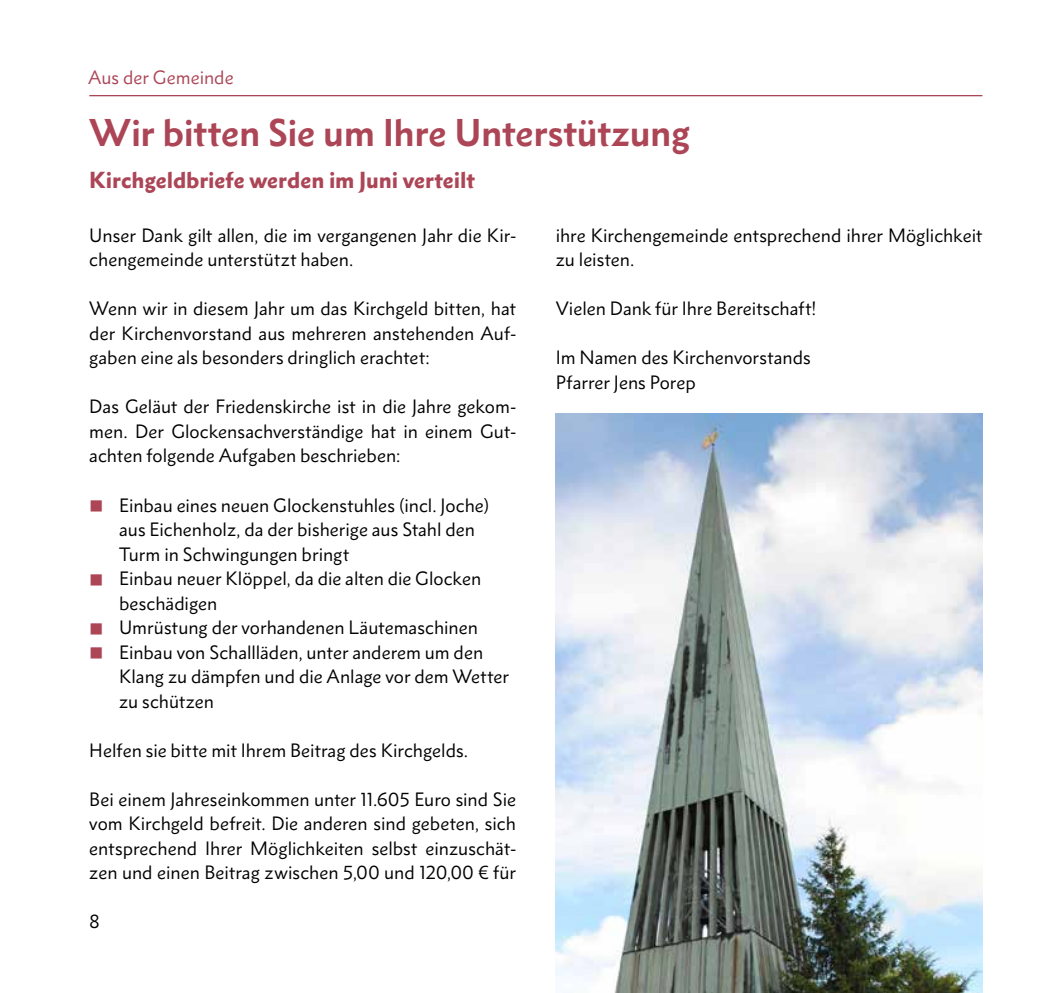
<style>
.page{position:relative;width:1042px;height:993px;background:#fff}
.page>*{position:absolute;margin:0;border:0;box-sizing:border-box;transform-origin:0 0}
.t1{font:700 35px "Metro Nova Pro";letter-spacing:-.005em;color:#ac4556}
.t2{font:900 21px "Metro Nova Pro";letter-spacing:-.005em;color:#ac4556}
.t3{font:17.5px/24.5px "Metro Nova Pro";color:#000}
.t4{font:17.5px "Metro Nova Pro";color:#ac4556}
</style>
<div class="page">
<hr style="left:89px;top:95px;width:893px;height:1px;background:#ac4556">
<img style="left:556px;top:413px;width:426px;height:579px">
<p class="t4" style="left:88px;top:66px;width:147px">Aus der Gemeinde</p>
<h1 class="t1" style="left:89px;top:110px;width:602px">Wir bitten Sie um Ihre Unterstützung</h1>
<p class="t2" style="left:89px;top:166px;width:387px">Kirchgeldbriefe werden im Juni verteilt</p>
<p class="t3" style="left:89px;top:223px;width:428px">Unser Dank gilt allen, die im vergangenen Jahr die Kir&shy;chengemeinde unterstützt haben.</p>
<p class="t3" style="left:89px;top:296px;width:428px;text-align:justify">Wenn wir in diesem Jahr um das Kirchgeld bitten, hat der Kirchenvorstand aus mehreren anstehenden Auf&shy;gaben eine als besonders dringlich erachtet:</p>
<p class="t3" style="left:89px;top:394px;width:428px;text-align:justify">Das Geläut der Friedenskirche ist in die Jahre gekom&shy;men. Der Glockensachverständige hat in einem Gut&shy;achten folgende Aufgaben beschrieben:</p>
<p class="t3" style="left:119px;top:492px;width:392px">Einbau eines neuen Glockenstuhles (incl. Joche) aus Eichenholz, da der bisherige aus Stahl den Turm in Schwingungen bringt<br>Einbau neuer Klöppel, da die alten die Glocken beschädigen<br>Umrüstung der vorhandenen Läutemaschinen Einbau von Schallläden, unter anderem um den Klang zu dämpfen und die Anlage vor dem Wetter zu schützen</p>
<p class="t3" style="left:89px;top:737px;width:380px">Helfen sie bitte mit Ihrem Beitrag des Kirchgelds.</p>
<p class="t3" style="left:89px;top:786px;width:428px;text-align:justify">Bei einem Jahreseinkommen unter 11.605 Euro sind Sie vom Kirchgeld befreit. Die anderen sind gebeten, sich entsprechend Ihrer Möglichkeiten selbst einzuschät&shy;zen und einen Beitrag zwischen 5,00 und 120,00 € für</p>
<p class="t3" style="left:556px;top:223px;width:428px">ihre Kirchengemeinde entsprechend ihrer Möglichkeit zu leisten.</p>
<p class="t3" style="left:556px;top:296px;width:262px">Vielen Dank für Ihre Bereitschaft!</p>
<p class="t3" style="left:556px;top:345px;width:257px">Im Namen des Kirchenvorstands<br>Pfarrer Jens Porep</p>
<p class="t3" style="left:89px;top:909px;width:12px">8</p>
</div>
